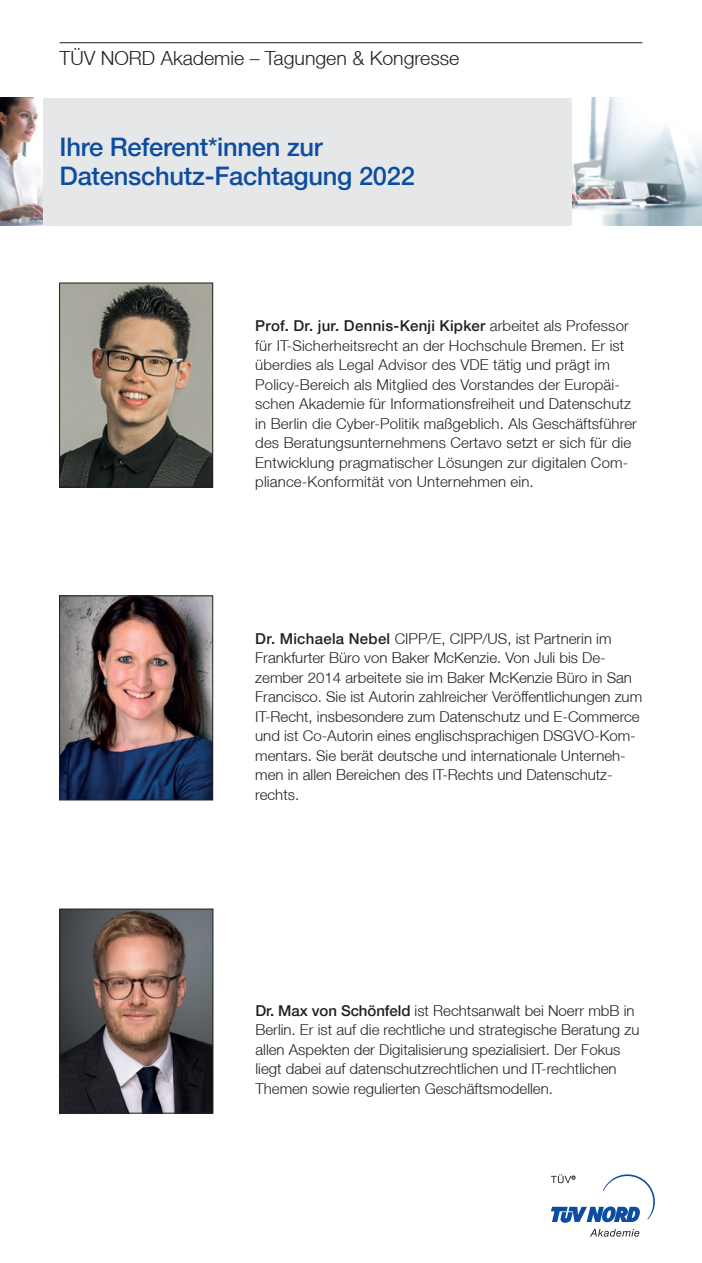
<style>
.page{position:relative;width:702px;height:1263px;background:#fff}
.page>*{position:absolute;margin:0;border:0;box-sizing:border-box;transform-origin:0 0}
.t1{font:500 25.5px/28.5px "Helvetica Neue LT";letter-spacing:-.01em;color:#0d4da1}
.t2{font:300 19.5px "Helvetica Neue LT";color:#231f20}
.t3{font:300 15px/19.5px "Helvetica Neue LT";color:#231f20}
.s1{font-weight:500}
</style>
<div class="page">
<hr style="left:60px;top:42px;width:582px;height:1px;background:#231f20">
<svg style="left:590px;top:1229px;width:49px;height:8px"></svg>
<svg style="left:551px;top:1174px;width:104px;height:49px"></svg>
<div style="left:43px;top:98px;width:529px;height:127px;background:#e6e7e9"></div>
<img style="left:572px;top:98px;width:130px;height:127px">
<img style="left:0;top:98px;width:43px;height:127px">
<img style="left:61px;top:598px;width:150px;height:200px">
<div style="left:59px;top:596px;width:154px;height:204px;border:1px solid #231f20"></div>
<img style="left:62px;top:911px;width:149px;height:200px">
<div style="left:60px;top:909px;width:153px;height:204px;border:1px solid #231f20"></div>
<img style="left:61px;top:285px;width:150px;height:200px">
<div style="left:59px;top:283px;width:154px;height:204px;border:1px solid #231f20"></div>
<h2 class="t2" style="left:60px;top:46px;width:401px">TÜV NORD Akademie – Tagungen &amp; Kongresse</h2>
<h1 class="t1" style="left:60px;top:133px;width:357px">Ihre Referent*innen zur<br>Datenschutz-Fachtagung 2022</h1>
<p class="t3" style="left:255px;top:316px;width:383px"><span class="s1">Prof. Dr. jur. Dennis-Kenji Kipker</span> arbeitet als Professor für IT-Sicherheitsrecht an der Hochschule Bremen. Er ist überdies als Legal Advisor des VDE tätig und prägt im Policy-Bereich als Mitglied des Vorstandes der Europäi&shy;schen Akademie für Informationsfreiheit und Datenschutz in Berlin die Cyber-Politik maßgeblich. Als Geschäftsführer des Beratungsunternehmens Certavo setzt er sich für die Entwicklung pragmatischer Lösungen zur digitalen Com&shy;pliance-Konformität von Unternehmen ein.</p>
<p class="t3" style="left:255px;top:628px;width:388px"><span class="s1">Dr. Michaela Nebel</span> CIPP/E, CIPP/US, ist Partnerin im Frankfurter Büro von Baker McKenzie. Von Juli bis De&shy;zember 2014 arbeitete sie im Baker McKenzie Büro in San Francisco. Sie ist Autorin zahlreicher Veröffentlichungen zum IT-Recht, insbesondere zum Datenschutz und E-Commerce und ist Co-Autorin eines englischsprachigen DSGVO-Kom&shy;mentars. Sie berät deutsche und internationale Unterneh&shy;men in allen Bereichen des IT-Rechts und Datenschutz&shy;rechts.</p>
<p class="t3" style="left:255px;top:1000px;width:385px"><span class="s1">Dr. Max von Schönfeld</span> ist Rechtsanwalt bei Noerr mbB in Berlin. Er ist auf die rechtliche und strategische Beratung zu allen Aspekten der Digitalisierung spezialisiert. Der Fokus liegt dabei auf datenschutzrechtlichen und IT-rechtlichen Themen sowie regulierten Geschäftsmodellen.</p>
</div>
